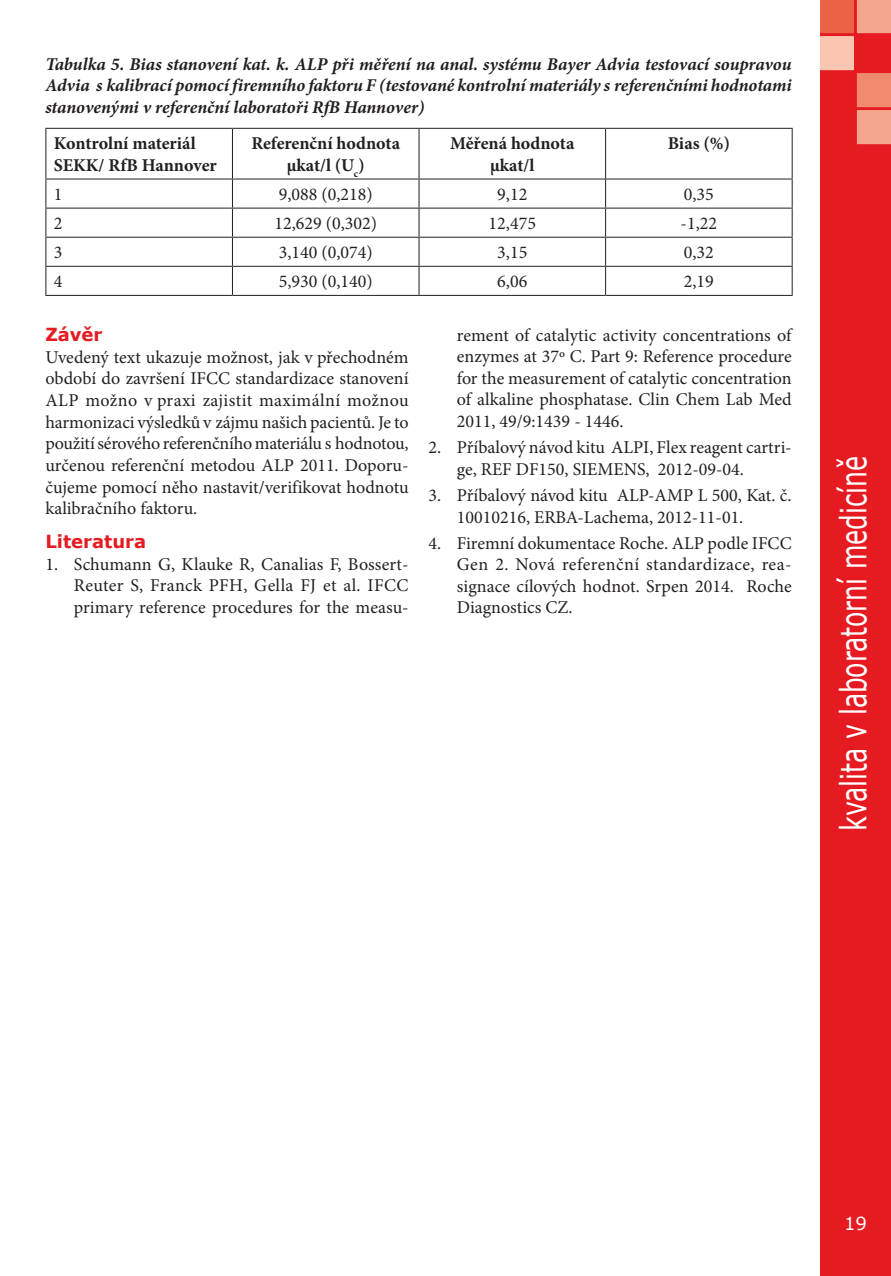
<style>
.page{position:relative;width:891px;height:1276px;background:#fff}
.page>*{position:absolute;margin:0;border:0;box-sizing:border-box;transform-origin:0 0}
.t1{font:36px "Verdana";color:#fff;scale:.7 1}
.t2{font:18px/21.6px "Minion Pro";color:#231f20;text-align:justify}
.t3{font:italic 700 18px/21.6px "Minion Pro";letter-spacing:-.005em;color:#231f20;text-align:justify}
.t4{font:700 18px/21.6px "Minion Pro";color:#231f20;text-align:center}
.t5{font:700 18px "Verdana";color:#e51b21}
.t6{font:18px "Verdana";color:#fff}
</style>
<div class="page">
<div style="left:820px;top:0;width:70px;height:1276px;background:#e51b21"></div>
<hr style="left:45px;top:128px;width:187px;height:1px;background:#231f20">
<hr style="left:45px;top:129px;width:1px;height:49px;background:#231f20">
<hr style="left:232px;top:128px;width:187px;height:1px;background:#231f20">
<hr style="left:232px;top:129px;width:1px;height:49px;background:#231f20">
<hr style="left:419px;top:128px;width:186px;height:1px;background:#231f20">
<hr style="left:418px;top:129px;width:1px;height:49px;background:#231f20">
<hr style="left:605px;top:128px;width:187px;height:1px;background:#231f20">
<hr style="left:604px;top:129px;width:1px;height:49px;background:#231f20">
<hr style="left:791px;top:129px;width:1px;height:49px;background:#231f20">
<hr style="left:45px;top:178px;width:187px;height:1px;background:#231f20">
<hr style="left:232px;top:178px;width:187px;height:1px;background:#231f20">
<hr style="left:419px;top:178px;width:186px;height:1px;background:#231f20">
<hr style="left:605px;top:178px;width:187px;height:1px;background:#231f20">
<hr style="left:45px;top:208px;width:187px;height:1px;background:#231f20">
<hr style="left:232px;top:208px;width:187px;height:1px;background:#231f20">
<hr style="left:419px;top:208px;width:186px;height:1px;background:#231f20">
<hr style="left:605px;top:208px;width:187px;height:1px;background:#231f20">
<hr style="left:45px;top:237px;width:187px;height:1px;background:#231f20">
<hr style="left:232px;top:237px;width:187px;height:1px;background:#231f20">
<hr style="left:419px;top:237px;width:186px;height:1px;background:#231f20">
<hr style="left:605px;top:237px;width:187px;height:1px;background:#231f20">
<hr style="left:45px;top:266px;width:187px;height:1px;background:#231f20">
<svg style="left:45px;top:179px;width:1px;height:116px"></svg>
<hr style="left:232px;top:266px;width:187px;height:1px;background:#231f20">
<svg style="left:232px;top:179px;width:1px;height:116px"></svg>
<hr style="left:419px;top:266px;width:186px;height:1px;background:#231f20">
<svg style="left:418px;top:179px;width:1px;height:116px"></svg>
<hr style="left:605px;top:266px;width:187px;height:1px;background:#231f20">
<svg style="left:791px;top:179px;width:1px;height:116px"></svg>
<hr style="left:45px;top:295px;width:187px;height:1px;background:#231f20">
<hr style="left:232px;top:295px;width:187px;height:1px;background:#231f20">
<hr style="left:419px;top:295px;width:186px;height:1px;background:#231f20">
<hr style="left:605px;top:295px;width:187px;height:1px;background:#231f20">
<p class="t3" style="left:45px;top:53px;width:747px">Tabulka 5. Bias stanovení kat. k. ALP při měření na anal. systému Bayer Advia testovací soupravou Advia s kalibrací pomocí firemního faktoru F (testované kontrolní materiály s referenčními hodnotami stanovenými v referenční laboratoři RfB Hannover)</p>
<p class="t4" style="left:54px;top:133px;width:164px;text-align:left">Kontrolní materiál<br>SEKK/ RfB Hannover</p>
<p class="t4" style="left:251px;top:133px;width:150px">Referenční hodnota µkat/l (U<sub>c</sub>)</p>
<p class="t4" style="left:450px;top:133px;width:126px">Měřená hodnota µkat/l</p>
<p class="t4" style="left:667px;top:133px;width:64px">Bias (%)</p>
<p class="t2" style="left:54px;top:184px;width:10px">1</p>
<p class="t2" style="left:278px;top:184px;width:95px">9,088 (0,218)</p>
<p class="t2" style="left:497px;top:184px;width:32px">9,12</p>
<p class="t2" style="left:683px;top:184px;width:32px">0,35</p>
<p class="t2" style="left:54px;top:213px;width:10px">2</p>
<p class="t2" style="left:274px;top:213px;width:104px">12,629 (0,302)</p>
<p class="t2" style="left:488px;top:213px;width:49px">12,475</p>
<p class="t2" style="left:680px;top:213px;width:38px">-1,22</p>
<p class="t2" style="left:54px;top:242px;width:10px">3</p>
<p class="t2" style="left:278px;top:242px;width:95px">3,140 (0,074)</p>
<p class="t2" style="left:497px;top:242px;width:32px">3,15</p>
<p class="t2" style="left:683px;top:242px;width:32px">0,32</p>
<p class="t2" style="left:54px;top:271px;width:10px">4</p>
<p class="t2" style="left:278px;top:271px;width:95px">5,930 (0,140)</p>
<p class="t2" style="left:497px;top:271px;width:32px">6,06</p>
<p class="t2" style="left:683px;top:271px;width:32px">2,19</p>
<p class="t5" style="left:45px;top:322px;width:59px">Závěr</p>
<p class="t2" style="left:45px;top:346px;width:364px">Uvedený text ukazuje možnost, jak v přechodném období do završení IFCC standardizace stanovení ALP možno v praxi zajistit maximální možnou harmonizaci výsledků v zájmu našich pacientů. Je to použití sérového referenčního materiálu s hodnotou, určenou referenční metodou ALP 2011. Doporu&shy;čujeme pomocí něho nastavit/verifikovat hodnotu kalibračního faktoru.</p>
<p class="t5" style="left:45px;top:529px;width:102px">Literatura</p>
<p class="t2" style="left:74px;top:553px;width:336px;text-indent:-28px">1. Schumann G, Klauke R, Canalias F, Bossert-Reuter S, Franck PFH, Gella FJ et al. IFCC primary reference procedures for the measu-</p>
<p class="t2" style="left:456px;top:324px;width:336px">rement of catalytic activity concentrations of enzymes at 37º C. Part 9: Reference procedure for the measurement of catalytic concentration of alkaline phosphatase. Clin Chem Lab Med 2011, 49/9:1439 - 1446.</p>
<p class="t2" style="left:456px;top:437px;width:336px;text-indent:-28px">2. Příbalový návod kitu ALPI, Flex reagent cartri&shy;ge, REF DF150, SIEMENS, 2012-09-04.</p>
<p class="t2" style="left:456px;top:484px;width:336px;text-indent:-28px">3. Příbalový návod kitu ALP-AMP L 500, Kat. č.<br>10010216, ERBA-Lachema, 2012-11-01.</p>
<p class="t2" style="left:456px;top:532px;width:336px;text-indent:-28px">4. Firemní dokumentace Roche. ALP podle IFCC Gen 2. Nová referenční standardizace, rea&shy;signace cílových hodnot. Srpen 2014. Roche Diagnostics CZ.</p>
<h1 class="t1" style="left:828px;top:831px;width:538px;rotate:-90deg">kvalita v laboratorní medicíně</h1>
<p class="t6" style="left:843px;top:1211px;width:24px">19</p>
</div>
